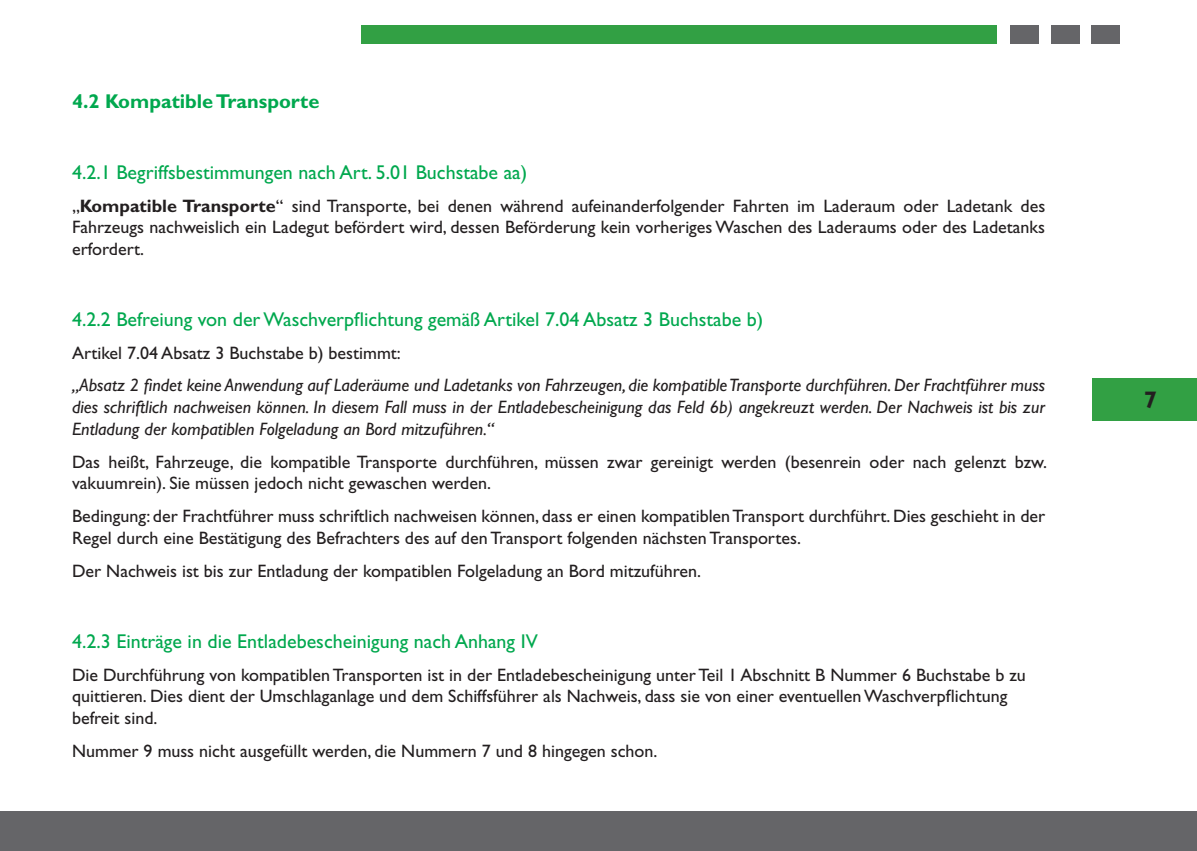
<style>
.page{position:relative;width:1197px;height:851px;background:#fff}
.page>*{position:absolute;margin:0;border:0;box-sizing:border-box;transform-origin:0 0}
.t1{font:700 24px "Gill Sans Std";color:#231f20}
.t2{font:20px "Gill Sans Std";color:#00a84e}
.t3{font:700 20px "Gill Sans Std";color:#00a84e}
.t4{font:18px/21.6px "Gill Sans Std";color:#231f20}
.t5{font:italic 18px/21.6px "Gill Sans Std";color:#231f20;text-align:justify}
.s1{font-weight:700}
</style>
<div class="page">
<div style="left:1092px;top:378px;width:104px;height:43px;background:#32a044"></div>
<div style="left:361px;top:25px;width:635px;height:19px;background:#32a044"></div>
<div style="left:1010px;top:25px;width:28px;height:19px;background:#656568"></div>
<div style="left:1051px;top:25px;width:28px;height:19px;background:#656568"></div>
<div style="left:1090px;top:25px;width:29px;height:19px;background:#656568"></div>
<div style="left:0;top:811px;width:1196px;height:39px;background:#656568"></div>
<p class="t3" style="left:72px;top:89px;width:249px">4.2 Kompatible Transporte</p>
<p class="t2" style="left:72px;top:160px;width:456px">4.2.1 Begriffsbestimmungen nach Art. 5.01 Buchstabe aa)</p>
<p class="t4" style="left:72px;top:195px;width:974px;text-align:justify">„<span class="s1">Kompatible Transporte</span>“ sind Transporte, bei denen während aufeinanderfolgender Fahrten im Laderaum oder Ladetank des Fahrzeugs nachweislich ein Ladegut befördert wird, dessen Beförderung kein vorheriges Waschen des Laderaums oder des Ladetanks erfordert.</p>
<p class="t2" style="left:72px;top:307px;width:692px">4.2.2 Befreiung von der Waschverpflichtung gemäß Artikel 7.04 Absatz 3 Buchstabe b)</p>
<p class="t4" style="left:72px;top:342px;width:330px">Artikel 7.04 Absatz 3 Buchstabe b) bestimmt:</p>
<p class="t5" style="left:72px;top:374px;width:974px">„Absatz 2 findet keine Anwendung auf Laderäume und Ladetanks von Fahrzeugen, die kompatible Transporte durchführen. Der Frachtführer muss dies schriftlich nachweisen können. In diesem Fall muss in der Entladebescheinigung das Feld 6b) angekreuzt werden. Der Nachweis ist bis zur Entladung der kompatiblen Folgeladung an Bord mitzuführen.“</p>
<p class="t4" style="left:72px;top:451px;width:976px">Das heißt, Fahrzeuge, die kompatible Transporte durchführen, müssen zwar gereinigt werden (besenrein oder nach gelenzt bzw. vakuumrein). Sie müssen jedoch nicht gewaschen werden.</p>
<p class="t4" style="left:72px;top:505px;width:974px">Bedingung: der Frachtführer muss schriftlich nachweisen können, dass er einen kompatiblen Transport durchführt. Dies geschieht in der<br>Regel durch eine Bestätigung des Befrachters des auf den Transport folgenden nächsten Transportes.</p>
<p class="t4" style="left:72px;top:560px;width:630px">Der Nachweis ist bis zur Entladung der kompatiblen Folgeladung an Bord mitzuführen.</p>
<p class="t2" style="left:72px;top:629px;width:467px">4.2.3 Einträge in die Entladebescheinigung nach Anhang IV</p>
<p class="t4" style="left:72px;top:663px;width:955px">Die Durchführung von kompatiblen Transporten ist in der Entladebescheinigung unter Teil 1 Abschnitt B Nummer 6 Buchstabe b zu quittieren. Dies dient der Umschlaganlage und dem Schiffsführer als Nachweis, dass sie von einer eventuellen Waschverpflichtung befreit sind.</p>
<p class="t4" style="left:72px;top:739px;width:587px">Nummer 9 muss nicht ausgefüllt werden, die Nummern 7 und 8 hingegen schon.</p>
<h1 class="t1" style="left:1143px;top:385px;width:15px">7</h1>
</div>
